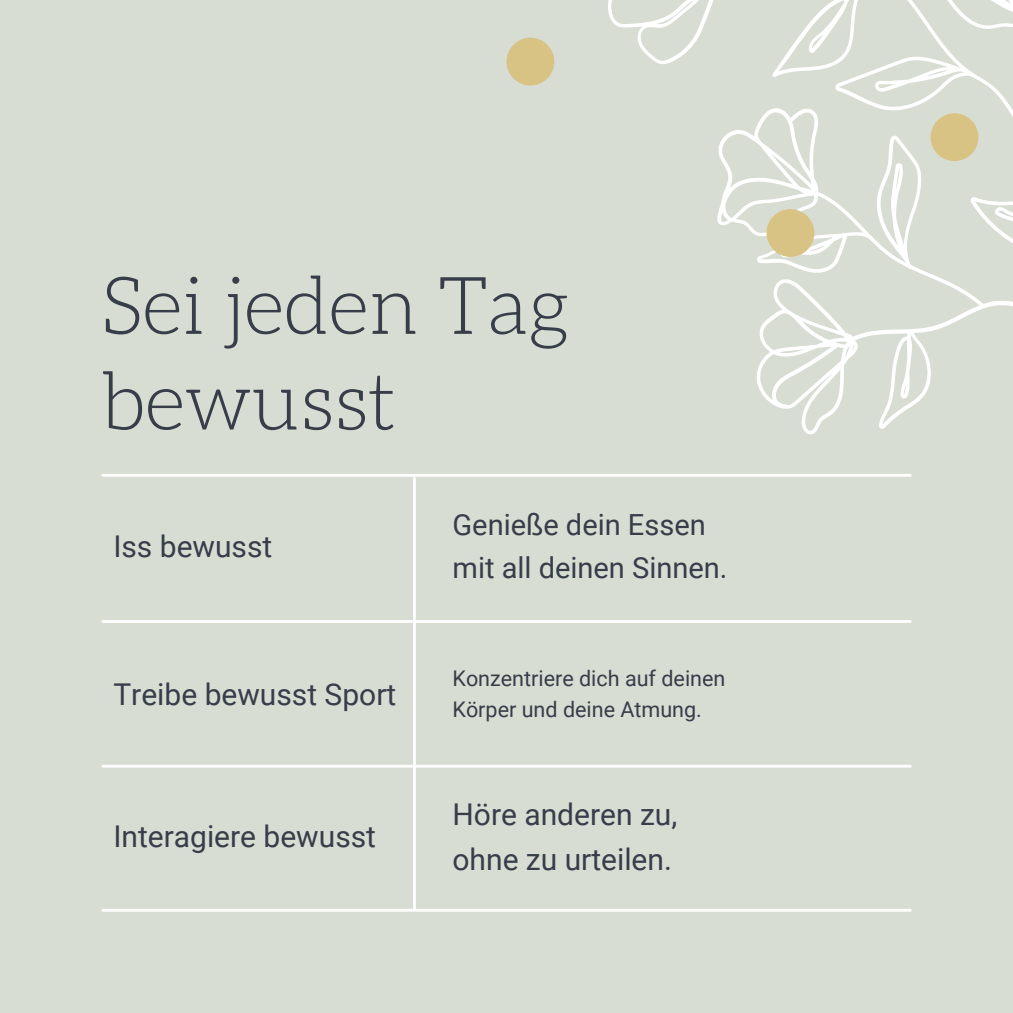
<style>
.page{position:relative;width:1013px;height:1013px;background:#fff}
.page>*{position:absolute;margin:0;border:0;box-sizing:border-box;transform-origin:0 0}
.t1{font:300 80px/95.6px "Aleo";color:#373d49}
.t2{font:30px/45px "Roboto";color:#373d49}
.t3{font:29px/43.1px "Roboto";color:#373d49}
.t4{font:21.5px/31.9px "Roboto";color:#373d49}
</style>
<div class="page">
<div style="left:0;top:0;width:1012px;height:1012px;background:#d8ddd3"></div>
<hr style="left:103px;top:474px;width:807px;height:3px;background:#fff">
<hr style="left:103px;top:620px;width:807px;height:3px;background:#fff">
<hr style="left:103px;top:764px;width:807px;height:3px;background:#fff">
<hr style="left:103px;top:908px;width:807px;height:3px;background:#fff">
<hr style="left:413px;top:478px;width:3px;height:430px;background:#fff">
<svg style="left:608px;top:0;width:404px;height:430px"></svg>
<div style="left:766px;top:209px;width:48px;height:48px;background:#d8c284;border-radius:50%"></div>
<div style="left:930px;top:113px;width:48px;height:48px;background:#d8c284;border-radius:50%"></div>
<div style="left:506px;top:38px;width:48px;height:47px;background:#d8c284;border-radius:50%"></div>
<p class="t1" style="left:101px;top:258px;width:470px">Sei jeden Tag bewusst</p>
<p class="t2" style="left:113px;top:524px;width:160px">Iss bewusst</p>
<p class="t2" style="left:113px;top:672px;width:284px">Treibe bewusst Sport</p>
<p class="t2" style="left:113px;top:814px;width:264px">Interagiere bewusst</p>
<p class="t3" style="left:452px;top:503px;width:276px">Genieße dein Essen mit all deinen Sinnen.</p>
<p class="t4" style="left:452px;top:662px;width:274px">Konzentriere dich auf deinen<br>Körper und deine Atmung.</p>
<p class="t2" style="left:452px;top:792px;width:226px">Höre anderen zu, ohne zu urteilen.</p>
</div>
